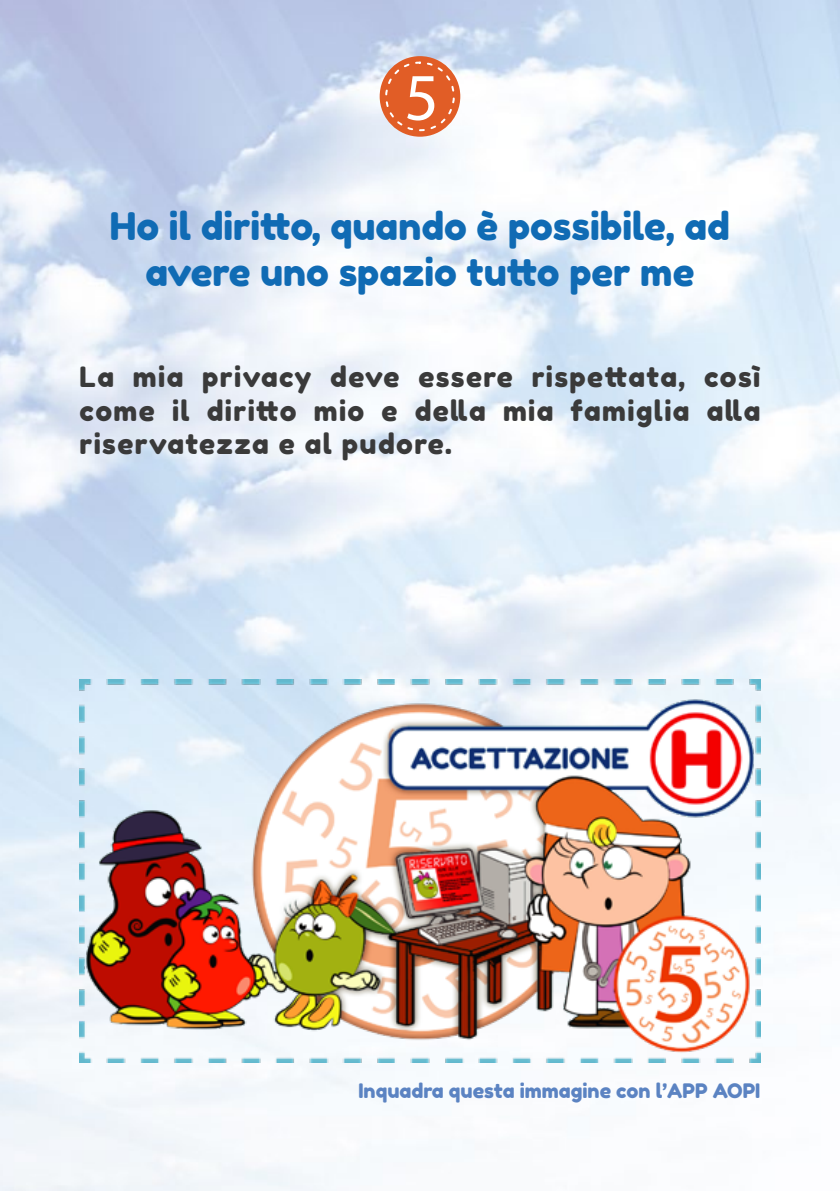
<style>
.page{position:relative;width:840px;height:1191px;background:#fff}
.page>*{position:absolute;margin:0;border:0;box-sizing:border-box;transform-origin:0 0}
.t1{font:67px "Myriad Pro";color:#fff}
.t2{font:38px/45.6px "Fredoka One";color:#106bb4;text-align:center}
.t3{font:28px/33.6px "Fredoka One";letter-spacing:.05em;color:#3a3a3a;text-align:justify}
.t4{font:20px "Fredoka One";color:#5b83c2}
</style>
<div class="page">
<img style="left:0;top:0;width:839px;height:1191px">
<div style="left:379px;top:56px;width:81px;height:81px;background:#e15d26;border-radius:50%"></div>
<div style="left:385px;top:62px;width:69px;height:69px;border:2px dashed #fff;border-radius:50%"></div>
<img style="left:79px;top:679px;width:681px;height:383px">
<h1 class="t1" style="left:404px;top:56px;width:36px">5</h1>
<h2 class="t2" style="left:110px;top:203px;width:621px">Ho il diritto, quando è possibile, ad avere uno spazio tutto per me</h2>
<p class="t3" style="left:79px;top:360px;width:682px">La mia privacy deve essere rispettata, così come il diritto mio e della mia famiglia alla riservatezza e al pudore.</p>
<p class="t4" style="left:358px;top:1078px;width:403px">Inquadra questa immagine con l’APP AOPI</p>
</div>
